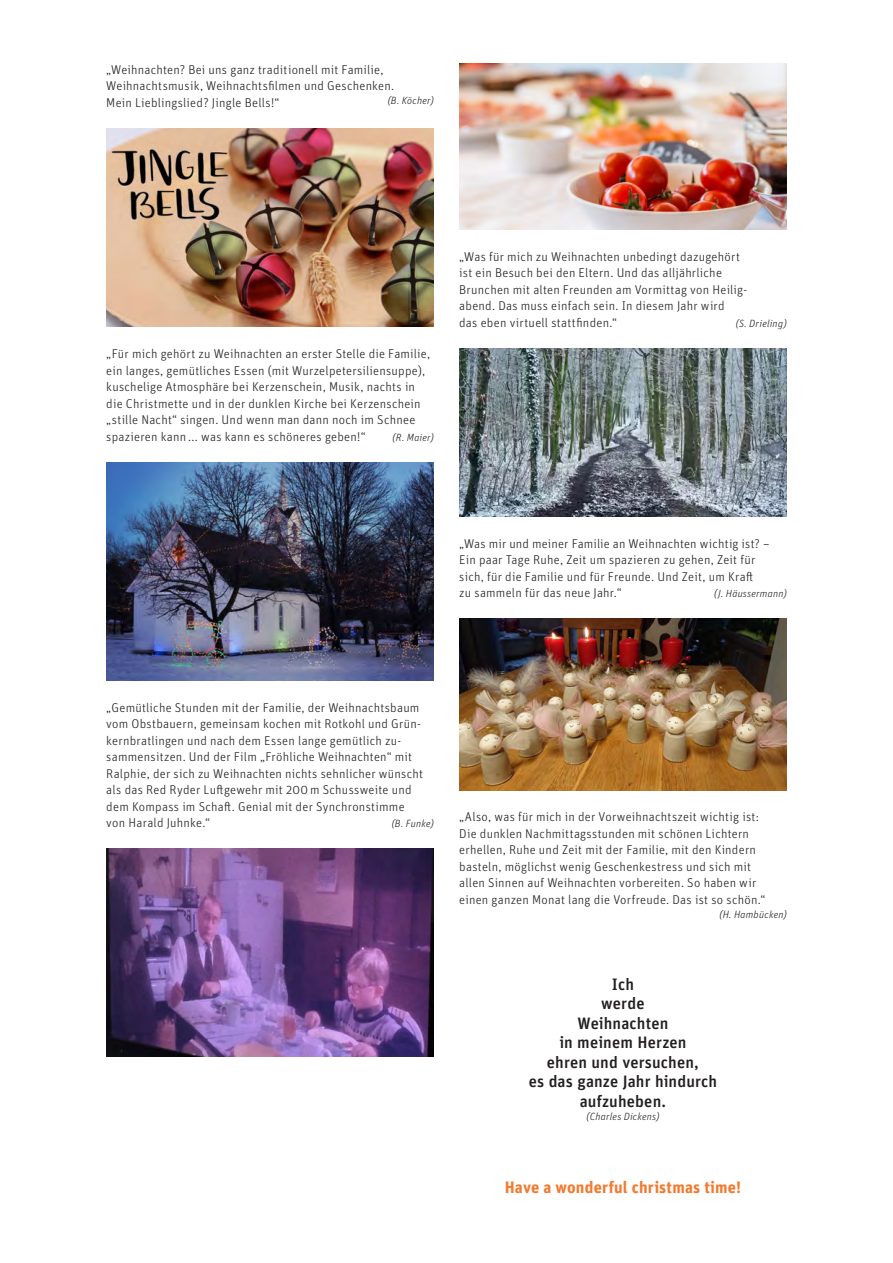
<style>
.page{position:relative;width:893px;height:1263px;background:#fff}
.page>*{position:absolute;margin:0;border:0;box-sizing:border-box;transform-origin:0 0}
.Fließtext{font:500 16.5px "Unit Pro";letter-spacing:.01em;color:#231f20}
.U2{font:700 16.5px "Unit Pro";letter-spacing:.01em;color:#f17b31}
.Fließtext-2{font:300 12.75px/16.5px "Unit Pro";letter-spacing:.02em;color:#231f20}
.Fließtext-3{font:italic 300 10.5px "Unit Pro";letter-spacing:.02em;color:#231f20}
</style>
<div class="page">
<img style="left:106px;top:128px;width:328px;height:199px">
<img style="left:106px;top:462px;width:328px;height:218px">
<img style="left:106px;top:848px;width:328px;height:208px">
<img style="left:459px;top:64px;width:328px;height:166px">
<img style="left:459px;top:348px;width:328px;height:168px">
<img style="left:459px;top:619px;width:328px;height:171px">
<p class="Fließtext-2" style="left:106px;top:61px;width:289px">„Weihnachten? Bei uns ganz traditionell mit Familie,<br>Weihnachtsmusik, Weihnachtsfilmen und Geschenken.<br>Mein Lieblingslied? Jingle Bells!“</p>
<p class="Fließtext-3" style="left:388px;top:93px;width:48px">(B. Köcher)</p>
<p class="Fließtext-2" style="left:106px;top:345px;width:325px">„Für mich gehört zu Weihnachten an erster Stelle die Familie, ein langes, gemütliches Essen (mit Wurzelpetersiliensuppe), kuschelige Atmosphäre bei Kerzenschein, Musik, nachts in die Christmette und in der dunklen Kirche bei Kerzenschein „stille Nacht“ singen. Und wenn man dann noch im Schnee spazieren kann ... was kann es schöneres geben!“</p>
<p class="Fließtext-3" style="left:393px;top:430px;width:43px">(R. Maier)</p>
<p class="Fließtext-2" style="left:459px;top:248px;width:289px">„Was für mich zu Weihnachten unbedingt dazugehört ist ein Besuch bei den Eltern. Und das alljährliche Brunchen mit alten Freunden am Vormittag von Heilig&shy;abend. Das muss einfach sein. In diesem Jahr wird<br>das eben virtuell stattfinden.“</p>
<p class="Fließtext-3" style="left:736px;top:316px;width:52px">(S. Drieling)</p>
<p class="Fließtext-2" style="left:459px;top:535px;width:312px">„Was mir und meiner Familie an Weihnachten wichtig ist? – Ein paar Tage Ruhe, Zeit um spazieren zu gehen, Zeit für sich, für die Familie und für Freunde. Und Zeit, um Kraft<br>zu sammeln für das neue Jahr.“</p>
<p class="Fließtext-3" style="left:714px;top:587px;width:74px">(J. Häussermann)</p>
<p class="Fließtext-2" style="left:106px;top:699px;width:318px">„Gemütliche Stunden mit der Familie, der Weihnachtsbaum vom Obstbauern, gemeinsam kochen mit Rotkohl und Grün&shy;kernbratlingen und nach dem Essen lange gemütlich zu&shy;sammensitzen. Und der Film „Fröhliche Weihnachten“ mit Ralphie, der sich zu Weihnachten nichts sehnlicher wünscht als das Red Ryder Luftgewehr mit 200m Schussweite und dem Kompass im Schaft. Genial mit der Synchronstimme von Harald Juhnke.“</p>
<p class="Fließtext-3" style="left:392px;top:817px;width:44px">(B. Funke)</p>
<p class="Fließtext-2" style="left:459px;top:808px;width:308px">„Also, was für mich in der Vorweihnachtszeit wichtig ist:<br>Die dunklen Nachmittagsstunden mit schönen Lichtern erhellen, Ruhe und Zeit mit der Familie, mit den Kindern basteln, möglichst wenig Geschenkestress und sich mit allen Sinnen auf Weihnachten vorbereiten. So haben wir einen ganzen Monat lang die Vorfreude. Das ist so schön.“</p>
<p class="Fließtext-3" style="left:719px;top:907px;width:69px">(H. Hambücken)</p>
<p class="Fließtext" style="left:612px;top:972px;width:24px">Ich</p>
<p class="Fließtext" style="left:601px;top:991px;width:45px">werde</p>
<p class="Fließtext" style="left:577px;top:1011px;width:92px">Weihnachten</p>
<p class="Fließtext" style="left:559px;top:1030px;width:129px">in meinem Herzen</p>
<p class="Fließtext" style="left:547px;top:1050px;width:153px">ehren und versuchen,</p>
<p class="Fließtext" style="left:529px;top:1069px;width:190px">es das ganze Jahr hindurch</p>
<p class="Fließtext" style="left:580px;top:1089px;width:88px">aufzuheben.</p>
<p class="Fließtext-3" style="left:586px;top:1109px;width:74px">(Charles Dickens)</p>
<p class="U2" style="left:505px;top:1175px;width:238px">Have a wonderful christmas time!</p>
</div>
